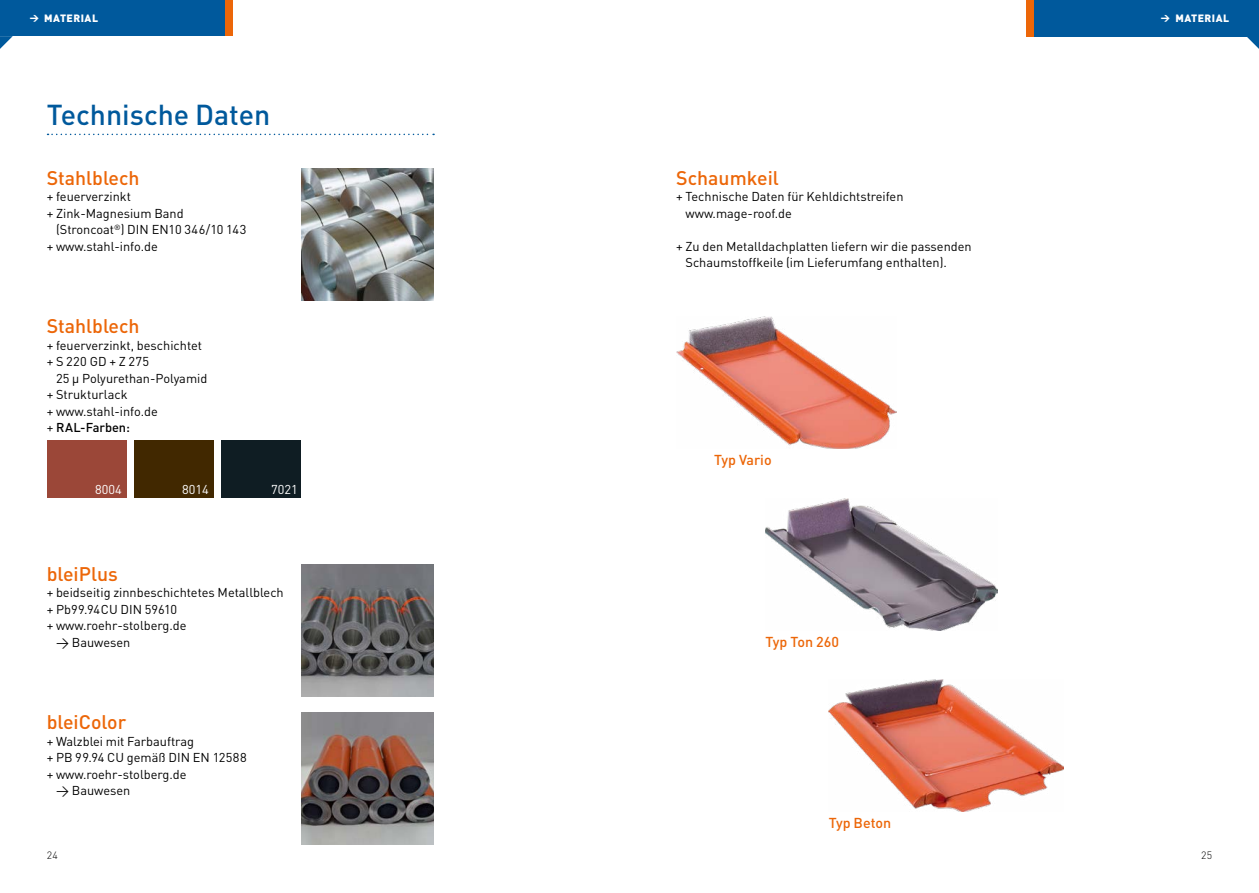
<style>
.page{position:relative;width:1259px;height:893px;background:#fff}
.page>*{position:absolute;margin:0;border:0;box-sizing:border-box;transform-origin:0 0}
.t1{font:500 28.5px "FFDIN";color:#00599c}
.t2{font:500 19.5px "FFDIN";color:#ec6608}
.t3{font:500 14.25px "FFDIN";color:#ec6608}
.t4{font:12.75px/16.5px "FFDIN";color:#000}
.t5{font:12.75px "FFDIN";color:#fff}
.t6{font:900 10.5px "FFDIN";letter-spacing:.045em;color:#fff}
.t7{font:300 10.5px "FFDIN";color:#000}
.s1{font-size:9px}
.s2{font-weight:500}
</style>
<div class="page">
<div style="left:0;top:0;width:225px;height:36px;background:#00599c"></div>
<svg style="left:0;top:36px;width:13px;height:13px"></svg>
<div style="left:225px;top:0;width:8px;height:36px;background:#ec6608"></div>
<div style="left:1033px;top:0;width:226px;height:36px;background:#00599c"></div>
<svg style="left:1246px;top:36px;width:13px;height:13px"></svg>
<div style="left:1026px;top:0;width:7px;height:36px;background:#ec6608"></div>
<div style="left:47px;top:440px;width:80px;height:58px;background:#9b4738"></div>
<div style="left:134px;top:440px;width:80px;height:58px;background:#412800"></div>
<div style="left:221px;top:440px;width:80px;height:58px;background:#0f1d23"></div>
<svg style="left:48px;top:134px;width:386px;height:1px"></svg>
<img style="left:676px;top:317px;width:221px;height:132px">
<img style="left:765px;top:498px;width:232px;height:132px">
<img style="left:829px;top:680px;width:234px;height:132px">
<img style="left:302px;top:168px;width:132px;height:132px">
<img style="left:302px;top:713px;width:132px;height:132px">
<img style="left:302px;top:564px;width:132px;height:132px">
<p class="t6" style="left:30px;top:12px;width:70px"><span class="s1">&gt;</span> MATERIAL</p>
<p class="t6" style="left:1161px;top:12px;width:70px"><span class="s1">&gt;</span> MATERIAL</p>
<h1 class="t1" style="left:47px;top:97px;width:225px">Technische Daten</h1>
<h2 class="t2" style="left:47px;top:165px;width:94px">Stahlblech</h2>
<p class="t4" style="left:47px;top:188px;width:86px">+ feuerverzinkt</p>
<p class="t4" style="left:47px;top:205px;width:138px">+ Zink-Magnesium Band</p>
<p class="t4" style="left:56px;top:221px;width:192px">(Stroncoat<sup>®</sup>) DIN EN10 346/10 143</p>
<p class="t4" style="left:47px;top:238px;width:113px">+ www.stahl-info.de</p>
<h2 class="t2" style="left:47px;top:314px;width:94px">Stahlblech</h2>
<p class="t4" style="left:47px;top:337px;width:157px">+ feuerverzinkt, beschichtet + S 220 GD + Z 275</p>
<p class="t4" style="left:47px;top:370px;width:162px;text-indent:9px">25 µ Polyurethan-Polyamid + Strukturlack<br>+ www.stahl-info.de<br>+ <span class="s2">RAL-Farben:</span></p>
<p class="t5" style="left:95px;top:481px;width:28px">8004</p>
<p class="t5" style="left:182px;top:481px;width:28px">8014</p>
<p class="t5" style="left:271px;top:481px;width:28px">7021</p>
<h2 class="t2" style="left:47px;top:561px;width:73px">bleiPlus</h2>
<p class="t4" style="left:47px;top:584px;width:238px">+ beidseitig zinnbeschichtetes Metallblech</p>
<p class="t4" style="left:47px;top:601px;width:132px">+ Pb99.94CU DIN 59610</p>
<p class="t4" style="left:47px;top:617px;width:141px">+ www. roehr-stolberg.de</p>
<p class="t4" style="left:56px;top:634px;width:76px">&gt; Bauwesen</p>
<h2 class="t2" style="left:47px;top:710px;width:81px">bleiColor</h2>
<p class="t4" style="left:47px;top:733px;width:149px">+ Walzblei mit Farbauftrag</p>
<p class="t4" style="left:47px;top:749px;width:201px">+ PB 99.94 CU gemäß DIN EN 12588</p>
<p class="t4" style="left:47px;top:766px;width:141px">+ www. roehr-stolberg.de</p>
<p class="t4" style="left:56px;top:782px;width:76px">&gt; Bauwesen</p>
<h2 class="t2" style="left:676px;top:165px;width:104px">Schaumkeil</h2>
<p class="t4" style="left:685px;top:188px;width:219px;text-indent:-9px">+ Technische Daten für Kehldichtstreifen www. mage-roof.de</p>
<p class="t4" style="left:685px;top:238px;width:288px;text-indent:-9px">+ Zu den Metalldachplatten liefern wir die passenden<br>Schaumstoffkeile (im Lieferumfang enthalten).</p>
<p class="t3" style="left:714px;top:451px;width:59px">Typ Vario</p>
<p class="t3" style="left:765px;top:632px;width:75px">Typ Ton 260</p>
<p class="t3" style="left:829px;top:814px;width:64px">Typ Beton</p>
<p class="t7" style="left:47px;top:849px;width:13px">24</p>
<p class="t7" style="left:1201px;top:849px;width:13px">25</p>
</div>
